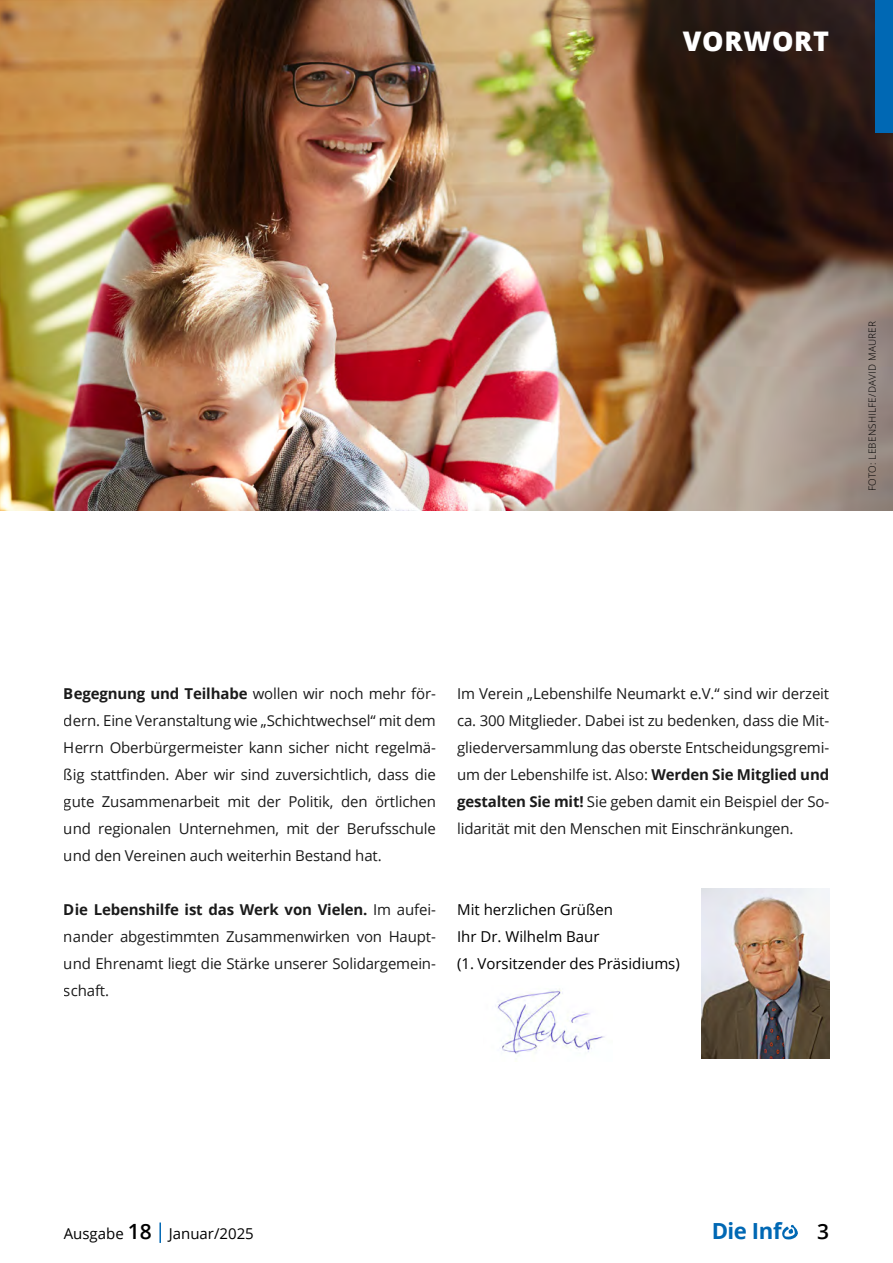
<style>
.page{position:relative;width:893px;height:1263px;background:#fff}
.page>*{position:absolute;margin:0;border:0;box-sizing:border-box;transform-origin:0 0}
.t1{font:800 27px "Open Sans";letter-spacing:.025em;color:#fff}
.t2{font:700 22.2px "Open Sans";letter-spacing:-.02em;color:#0068b4}
.t3{font:600 21px "Open Sans";color:#000}
.t4{font:15px/27px "Open Sans";letter-spacing:-.01em;color:#000;text-align:justify}
.t5{font:300 9.9px "Open Sans";letter-spacing:.025em;color:#000}
.s1{font-weight:700}
.s2{font-weight:600;font-size:21px}
</style>
<div class="page">
<hr style="left:159px;top:1222px;width:2px;height:21px;background:#0068b4">
<svg style="left:782px;top:1225px;width:16px;height:14px"></svg>
<img style="left:0;top:0;width:893px;height:510px">
<div style="left:876px;top:0;width:17px;height:132px;background:#0068b4"></div>
<img style="left:701px;top:888px;width:128px;height:171px">
<img style="left:497px;top:989px;width:108px;height:67px">
<h1 class="t1" style="left:683px;top:21px;width:148px">VORWORT</h1>
<p class="t5" style="left:866px;top:491px;width:172px;rotate:-90deg">FOTO: LEBENSHILFE/DAVID MAURER</p>
<p class="t4" style="left:64px;top:680px;width:374px"><span class="s1">Begegnung und Teilhabe</span> wollen wir noch mehr för&shy;dern. Eine Veranstaltung wie „Schichtwechsel“ mit dem Herrn Oberbürgermeister kann sicher nicht regelmä&shy;ßig stattfinden. Aber wir sind zuversichtlich, dass die gute Zusammenarbeit mit der Politik, den örtlichen und regionalen Unternehmen, mit der Berufsschule und den Vereinen auch weiterhin Bestand hat.</p>
<p class="t4" style="left:64px;top:896px;width:374px"><span class="s1">Die Lebenshilfe ist das Werk von Vielen.</span> Im aufei&shy;nander abgestimmten Zusammenwirken von Haupt&shy;und Ehrenamt liegt die Stärke unserer Solidargemein&shy;schaft.</p>
<p class="t4" style="left:457px;top:680px;width:374px">Im Verein „Lebenshilfe Neumarkt e.V.“ sind wir derzeit ca. 300 Mitglieder. Dabei ist zu bedenken, dass die Mit&shy;gliederversammlung das oberste Entscheidungsgremi&shy;um der Lebenshilfe ist. Also: <span class="s1">Werden Sie Mitglied und gestalten Sie mit!</span> Sie geben damit ein Beispiel der So&shy;lidarität mit den Menschen mit Einschränkungen.</p>
<p class="t4" style="left:457px;top:896px;width:224px;text-align:left">Mit herzlichen Grüßen<br>Ihr Dr. Wilhelm Baur<br>(1. Vorsitzender des Präsidiums)</p>
<p class="t4" style="left:64px;top:1220px;width:192px">Ausgabe <span class="s2">18</span> Januar/2025</p>
<h2 class="t2" style="left:712px;top:1215px;width:71px">Die Inf</h2>
<h3 class="t3" style="left:817px;top:1217px;width:13px">3</h3>
</div>
